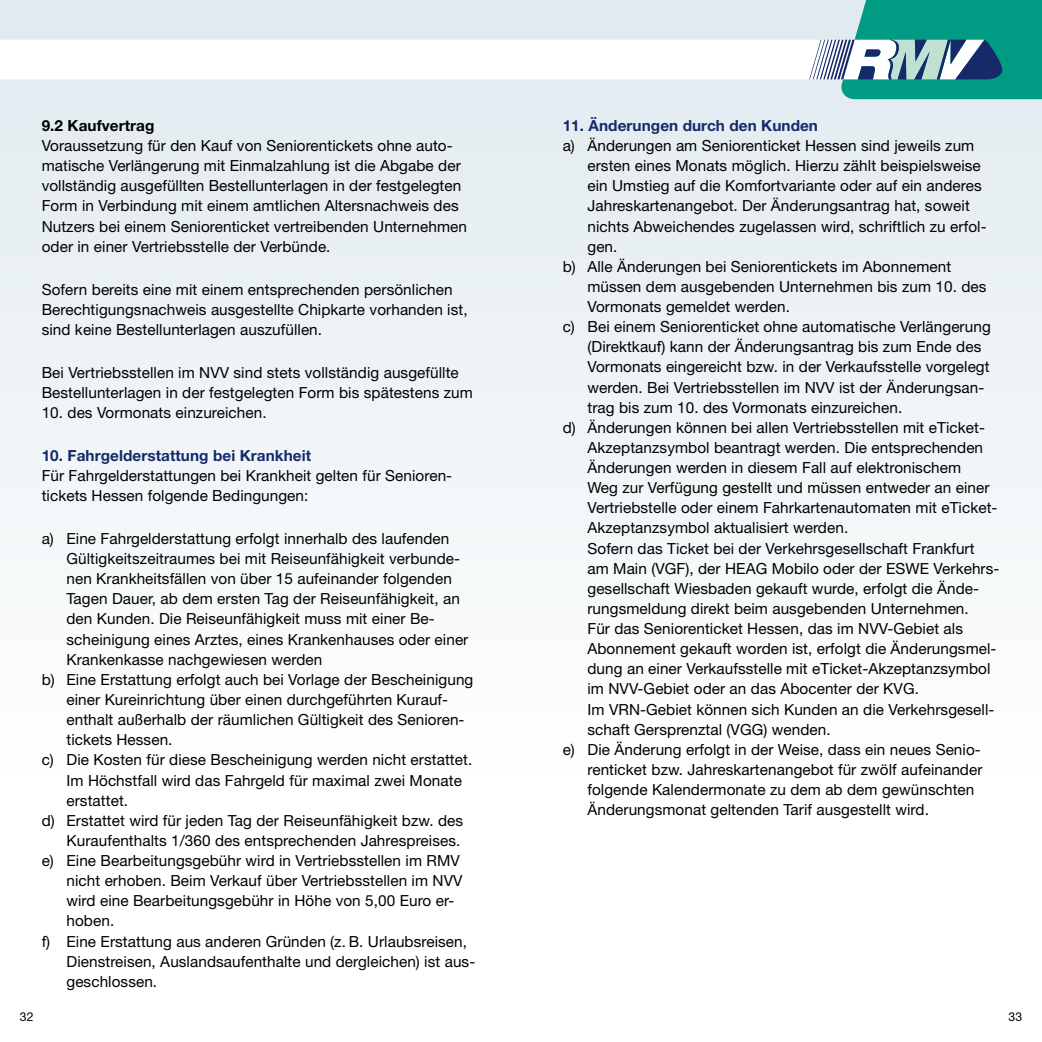
<style>
.page{position:relative;width:1042px;height:1042px;background:#fff}
.page>*{position:absolute;margin:0;border:0;box-sizing:border-box;transform-origin:0 0}
.Kleingedrucktes_Aufz{font:15.4px/20.1px "Helvetica Neue LT Std";letter-spacing:.005em;color:#000}
.Kleingedrucktes_Flie{font:15.4px/20.1px "Helvetica Neue LT Std";letter-spacing:.005em;color:#000}
.Kleingedrucktes_Head{font:700 15.4px "Helvetica Neue LT Std";letter-spacing:.005em;color:#15296b}
.Kleingedrucktes_Hesd{font:700 15.4px "Helvetica Neue LT Std";letter-spacing:.005em;color:#000}
.t1{font:12.25px "Helvetica Neue LT Std";color:#000}
</style>
<div class="page">
<div style="left:0;top:0;width:1042px;height:776px;background:linear-gradient(to right,#f1f5f7,#f1f5f7)"></div>
<svg style="left:0;top:0;width:1042px;height:99px"></svg>
<h3 class="Kleingedrucktes_Hesd" style="left:42px;top:116px;width:114px">9.2 Kaufvertrag</h3>
<p class="Kleingedrucktes_Flie" style="left:42px;top:135px;width:427px">Voraussetzung für den Kauf von Seniorentickets ohne auto&shy;matische Verlängerung mit Einmalzahlung ist die Abgabe der vollständig ausgefüllten Bestellunterlagen in der festgelegten Form in Verbindung mit einem amtlichen Altersnachweis des Nutzers bei einem Seniorenticket vertreibenden Unternehmen oder in einer Vertriebsstelle der Verbünde.</p>
<p class="Kleingedrucktes_Flie" style="left:42px;top:279px;width:427px">Sofern bereits eine mit einem entsprechenden persönlichen<br>Berechtigungsnachweis ausgestellte Chipkarte vorhanden ist, sind keine Bestellunterlagen auszufüllen.</p>
<p class="Kleingedrucktes_Flie" style="left:42px;top:362px;width:433px">Bei Vertriebsstellen im NVV sind stets vollständig ausgefüllte<br>Bestellunterlagen in der festgelegten Form bis spätestens zum</p>
<p class="Kleingedrucktes_Flie" style="left:42px;top:402px;width:226px">10. des Vormonats einzureichen.</p>
<h2 class="Kleingedrucktes_Head" style="left:42px;top:446px;width:271px">10. Fahrgelderstattung bei Krankheit</h2>
<p class="Kleingedrucktes_Flie" style="left:42px;top:465px;width:410px">Für Fahrgelderstattungen bei Krankheit gelten für Senioren&shy;tickets Hessen folgende Bedingungen:</p>
<p class="Kleingedrucktes_Aufz" style="left:66px;top:528px;width:403px;text-indent:-25px">a) Eine Fahrgelderstattung erfolgt innerhalb des laufenden Gültigkeitszeitraumes bei mit Reiseunfähigkeit verbunde&shy;nen Krankheitsfällen von über 15 aufeinander folgenden Tagen Dauer, ab dem ersten Tag der Reiseunfähigkeit, an den Kunden. Die Reiseunfähigkeit muss mit einer Be&shy;scheinigung eines Arztes, eines Krankenhauses oder einer Krankenkasse nachgewiesen werden</p>
<p class="Kleingedrucktes_Aufz" style="left:66px;top:669px;width:408px;text-indent:-25px">b) Eine Erstattung erfolgt auch bei Vorlage der Bescheinigung einer Kureinrichtung über einen durchgeführten Kurauf&shy;enthalt außerhalb der räumlichen Gültigkeit des Senioren&shy;tickets Hessen.</p>
<p class="Kleingedrucktes_Aufz" style="left:66px;top:749px;width:407px;text-indent:-25px">c) Die Kosten für diese Bescheinigung werden nicht erstattet.<br>Im Höchstfall wird das Fahrgeld für maximal zwei Monate erstattet.</p>
<p class="Kleingedrucktes_Aufz" style="left:42px;top:810px;width:423px;text-align:right">d) Erstattet wird für jeden Tag der Reiseunfähigkeit bzw. des<br>Kuraufenthalts 1/360 des entsprechenden Jahrespreises.</p>
<p class="Kleingedrucktes_Aufz" style="left:66px;top:850px;width:397px;text-indent:-25px">e) Eine Bearbeitungsgebühr wird in Vertriebsstellen im RMV nicht erhoben. Beim Verkauf über Vertriebsstellen im NVV wird eine Bearbeitungsgebühr in Höhe von 5,00 Euro er&shy;hoben.</p>
<p class="Kleingedrucktes_Aufz" style="left:66px;top:931px;width:410px;text-indent:-25px">f) Eine Erstattung aus anderen Gründen (z. B. Urlaubsreisen,<br>Dienstreisen, Auslandsaufenthalte und dergleichen) ist aus&shy;geschlossen.</p>
<h2 class="Kleingedrucktes_Head" style="left:563px;top:116px;width:257px">11. Änderungen durch den Kunden</h2>
<p class="Kleingedrucktes_Aufz" style="left:587px;top:135px;width:401px;text-indent:-25px">a) Änderungen am Seniorenticket Hessen sind jeweils zum ersten eines Monats möglich. Hierzu zählt beispielsweise ein Umstieg auf die Komfortvariante oder auf ein anderes Jahreskartenangebot. Der Änderungsantrag hat, soweit nichts Abweichendes zugelassen wird, schriftlich zu erfol&shy;gen.</p>
<p class="Kleingedrucktes_Aufz" style="left:587px;top:256px;width:400px;text-indent:-25px">b) Alle Änderungen bei Seniorentickets im Abonnement müssen dem ausgebenden Unternehmen bis zum 10. des<br>Vormonats gemeldet werden.</p>
<p class="Kleingedrucktes_Aufz" style="left:587px;top:316px;width:405px;text-indent:-25px">c) Bei einem Seniorenticket ohne automatische Verlängerung (Direktkauf) kann der Änderungsantrag bis zum Ende des Vormonats eingereicht bzw. in der Verkaufsstelle vorgelegt werden. Bei Vertriebsstellen im NVV ist der Änderungsan&shy;trag bis zum 10. des Vormonats einzureichen.</p>
<p class="Kleingedrucktes_Aufz" style="left:587px;top:417px;width:413px;text-indent:-25px">d) Änderungen können bei allen Vertriebsstellen mit eTicket-Akzeptanzsymbol beantragt werden. Die entsprechenden Änderungen werden in diesem Fall auf elektronischem<br>Weg zur Verfügung gestellt und müssen entweder an einer Vertriebstelle oder einem Fahrkartenautomaten mit eTicket-Akzeptanzsymbol aktualisiert werden.<br>Sofern das Ticket bei der Verkehrsgesellschaft Frankfurt am Main (VGF), der HEAG Mobilo oder der ESWE Verkehrs&shy;gesellschaft Wiesbaden gekauft wurde, erfolgt die Ände&shy;rungsmeldung direkt beim ausgebenden Unternehmen.<br>Für das Seniorenticket Hessen, das im NVV-Gebiet als Abonnement gekauft worden ist, erfolgt die Änderungsmel&shy;dung an einer Verkaufsstelle mit eTicket-Akzeptanzsymbol im NVV-Gebiet oder an das Abocenter der KVG.<br>Im VRN-Gebiet können sich Kunden an die Verkehrsgesell&shy;schaft Gersprenztal (VGG) wenden.</p>
<p class="Kleingedrucktes_Aufz" style="left:587px;top:739px;width:396px;text-indent:-25px">e) Die Änderung erfolgt in der Weise, dass ein neues Senio&shy;renticket bzw. Jahreskartenangebot für zwölf aufeinander folgende Kalendermonate zu dem ab dem gewünschten Änderungsmonat geltenden Tarif ausgestellt wird.</p>
<p class="t1" style="left:20px;top:1009px;width:15px">32</p>
<p class="t1" style="left:1008px;top:1009px;width:15px">33</p>
</div>
